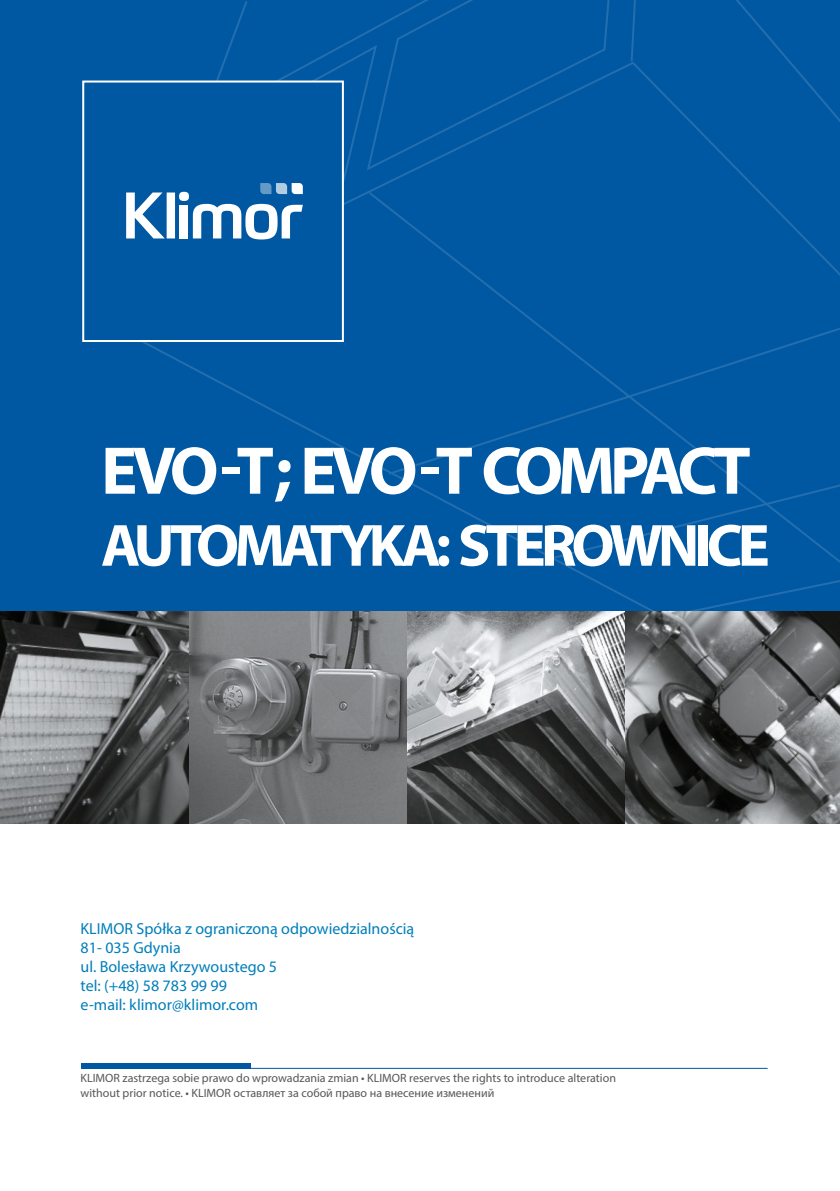
<style>
.page{position:relative;width:840px;height:1191px;background:#fff}
.page>*{position:absolute;margin:0;border:0;box-sizing:border-box;transform-origin:0 0}
.t1{font:700 68px "Myriad Pro";letter-spacing:-.085em;color:#fff}
.t2{font:700 60px "Myriad Pro";letter-spacing:-.08em;color:#fff}
.t3{font:16px/19.2px "Myriad Pro";color:#007eba}
.t4{font:12px/14.4px "Myriad Pro";color:#575756}
.s1{font-weight:700;font-stretch:condensed}
</style>
<div class="page">
<div style="left:0;top:0;width:839px;height:611px;background:#0058a2"></div>
<svg style="left:642px;top:0;width:197px;height:275px"></svg>
<svg style="left:99px;top:0;width:543px;height:313px"></svg>
<svg style="left:386px;top:313px;width:453px;height:163px"></svg>
<svg style="left:550px;top:442px;width:289px;height:118px"></svg>
<svg style="left:199px;top:0;width:50px;height:43px"></svg>
<svg style="left:135px;top:43px;width:243px;height:246px"></svg>
<svg style="left:365px;top:0;width:252px;height:171px"></svg>
<div style="left:82px;top:81px;width:262px;height:261px;background:#0058a2;border:2px solid #fff"></div>
<img style="left:0;top:611px;width:839px;height:212px">
<svg style="left:179px;top:183px;width:123px;height:56px"></svg>
<div style="left:180px;top:205px;width:8px;height:33px;background:#fff"></div>
<div style="left:166px;top:192px;width:9px;height:46px;background:#fff"></div>
<svg style="left:126px;top:192px;width:39px;height:46px"></svg>
<hr style="left:95px;top:1068px;width:672px;height:1px;background:#0058a2">
<div style="left:81px;top:1063px;width:169px;height:5px;background:#0058a2"></div>
<h1 class="t1" style="left:101px;top:426px;width:650px">EVO -T ; EVO -T COMPACT</h1>
<h2 class="t2" style="left:101px;top:506px;width:670px">AUTOMATYKA: STEROWNICE</h2>
<h3 class="t3" style="left:81px;top:918px;width:335px">KLIMOR Spółka z ograniczoną odpowiedzialnością<br>81- 035 Gdynia<br>ul. Bolesława Krzywoustego 5<br>tel: (+48) 58 783 99 99<br>e-mail: klimor@klimor.com</h3>
<p class="t4" style="left:81px;top:1071px;width:536px">KLIMOR zastrzega sobie prawo do wprowadzania zmian <span class="s1">•</span> KLIMOR reserves the rights to introduce alteration without prior notice. <span class="s1">•</span> KLIMOR оставляет за собой право на внесение изменений</p>
</div>
